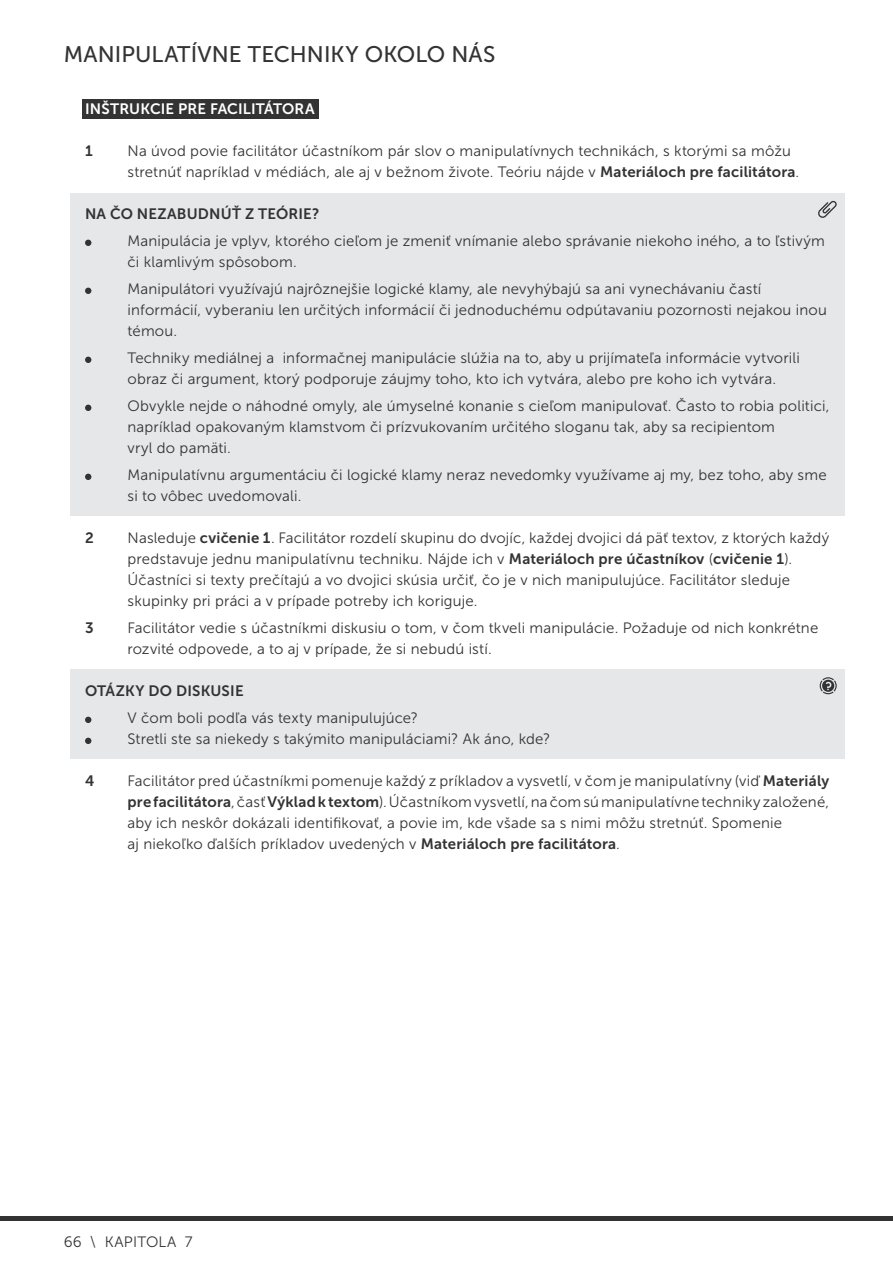
<style>
.page{position:relative;width:893px;height:1263px;background:#fff}
.page>*{position:absolute;margin:0;border:0;box-sizing:border-box;transform-origin:0 0}
.t1{font:22.5px "Museo Sans 500";letter-spacing:.005em;color:#343334}
.t2{font:15px/21px "Museo Sans 300";letter-spacing:.01em;color:#343334}
.t3{font:15px "Museo Sans 700";letter-spacing:.01em;color:#343334}
.t4{font:15px "Museo Sans 700";letter-spacing:.01em;color:#fff}
.s1{font-family:"Museo Sans 700"}
</style>
<div class="page">
<div style="left:70px;top:193px;width:774px;height:323px;background:#e6e7e8"></div>
<div style="left:70px;top:670px;width:774px;height:89px;background:#e6e7e8"></div>
<div style="left:82px;top:99px;width:237px;height:20px;background:#343334"></div>
<svg style="left:85px;top:240px;width:6px;height:6px"></svg>
<svg style="left:85px;top:288px;width:6px;height:6px"></svg>
<svg style="left:85px;top:357px;width:6px;height:6px"></svg>
<svg style="left:85px;top:405px;width:6px;height:6px"></svg>
<svg style="left:85px;top:474px;width:6px;height:6px"></svg>
<svg style="left:85px;top:717px;width:6px;height:6px"></svg>
<svg style="left:85px;top:738px;width:6px;height:6px"></svg>
<hr style="left:0;top:1216px;width:893px;height:4px;background:#343334">
<svg style="left:820px;top:677px;width:17px;height:17px"></svg>
<svg style="left:818px;top:200px;width:19px;height:18px"></svg>
<h1 class="t1" style="left:64px;top:46px;width:433px">MANIPULATÍVNE TECHNIKY OKOLO NÁS</h1>
<p class="t4" style="left:85px;top:103px;width:231px">INŠTRUKCIE PRE FACILITÁTORA</p>
<p class="t3" style="left:85px;top:145px;width:9px">1</p>
<p class="t2" style="left:128px;top:142px;width:673px">Na úvod povie facilitátor účastníkom pár slov o manipulatívnych technikách, s ktorými sa môžu stretnúť napríklad v médiách, ale aj v bežnom živote. Teóriu nájde v <span class="s1">Materiáloch pre facilitátora</span>.</p>
<p class="t3" style="left:85px;top:208px;width:236px">NA ČO NEZABUDNÚŤ Z TEÓRIE?</p>
<p class="t2" style="left:128px;top:232px;width:699px">Manipulácia je vplyv, ktorého cieľom je zmeniť vnímanie alebo správanie niekoho iného, a to ľstivým či klamlivým spôsobom.</p>
<p class="t2" style="left:128px;top:280px;width:701px">Manipulátori využívajú najrôznejšie logické klamy, ale nevyhýbajú sa ani vynechávaniu častí informácií, vyberaniu len určitých informácií či jednoduchému odpútavaniu pozornosti nejakou inou témou.</p>
<p class="t2" style="left:128px;top:349px;width:674px">Techniky mediálnej a informačnej manipulácie slúžia na to, aby u prijímateľa informácie vytvorili obraz či argument, ktorý podporuje záujmy toho, kto ich vytvára, alebo pre koho ich vytvára.</p>
<p class="t2" style="left:128px;top:397px;width:703px">Obvykle nejde o náhodné omyly, ale úmyselné konanie s cieľom manipulovať. Často to robia politici, napríklad opakovaným klamstvom či prízvukovaním určitého sloganu tak, aby sa recipientom<br>vryl do pamäti.</p>
<p class="t2" style="left:128px;top:466px;width:701px">Manipulatívnu argumentáciu či logické klamy neraz nevedomky využívame aj my, bez toho, aby sme si to vôbec uvedomovali.</p>
<p class="t3" style="left:85px;top:532px;width:10px">2</p>
<p class="t2" style="left:128px;top:529px;width:703px">Nasleduje <span class="s1">cvičenie 1</span>. Facilitátor rozdelí skupinu do dvojíc, každej dvojici dá päť textov, z ktorých každý predstavuje jednu manipulatívnu techniku. Nájde ich v <span class="s1">Materiáloch pre účastníkov</span> (<span class="s1">cvičenie 1</span>).<br>Účastníci si texty prečítajú a vo dvojici skúsia určiť, čo je v nich manipulujúce. Facilitátor sleduje skupinky pri práci a v prípade potreby ich koriguje.</p>
<p class="t3" style="left:85px;top:622px;width:10px">3</p>
<p class="t2" style="left:128px;top:619px;width:692px">Facilitátor vedie s účastníkmi diskusiu o tom, v čom tkveli manipulácie. Požaduje od nich konkrétne rozvité odpovede, a to aj v prípade, že si nebudú istí.</p>
<p class="t3" style="left:85px;top:685px;width:160px">OTÁZKY DO DISKUSIE</p>
<p class="t2" style="left:128px;top:709px;width:424px">V čom boli podľa vás texty manipulujúce?<br>Stretli ste sa niekedy s takýmito manipuláciami? Ak áno, kde?</p>
<p class="t3" style="left:85px;top:775px;width:11px">4</p>
<p class="t2" style="left:128px;top:772px;width:703px">Facilitátor pred účastníkmi pomenuje každý z príkladov a vysvetlí, v čom je manipulatívny (viď <span class="s1">Materiály pre facilitátora</span>, časť <span class="s1">Výklad k textom</span>). Účastníkom vysvetlí, na čom sú manipulatívne techniky založené, aby ich neskôr dokázali identifikovať, a povie im, kde všade sa s nimi môžu stretnúť. Spomenie<br>aj niekoľko ďalších príkladov uvedených v <span class="s1">Materiáloch pre facilitátora</span>.</p>
<p class="t2" style="left:64px;top:1233px;width:130px">66 \ KAPITOLA 7</p>
</div>
